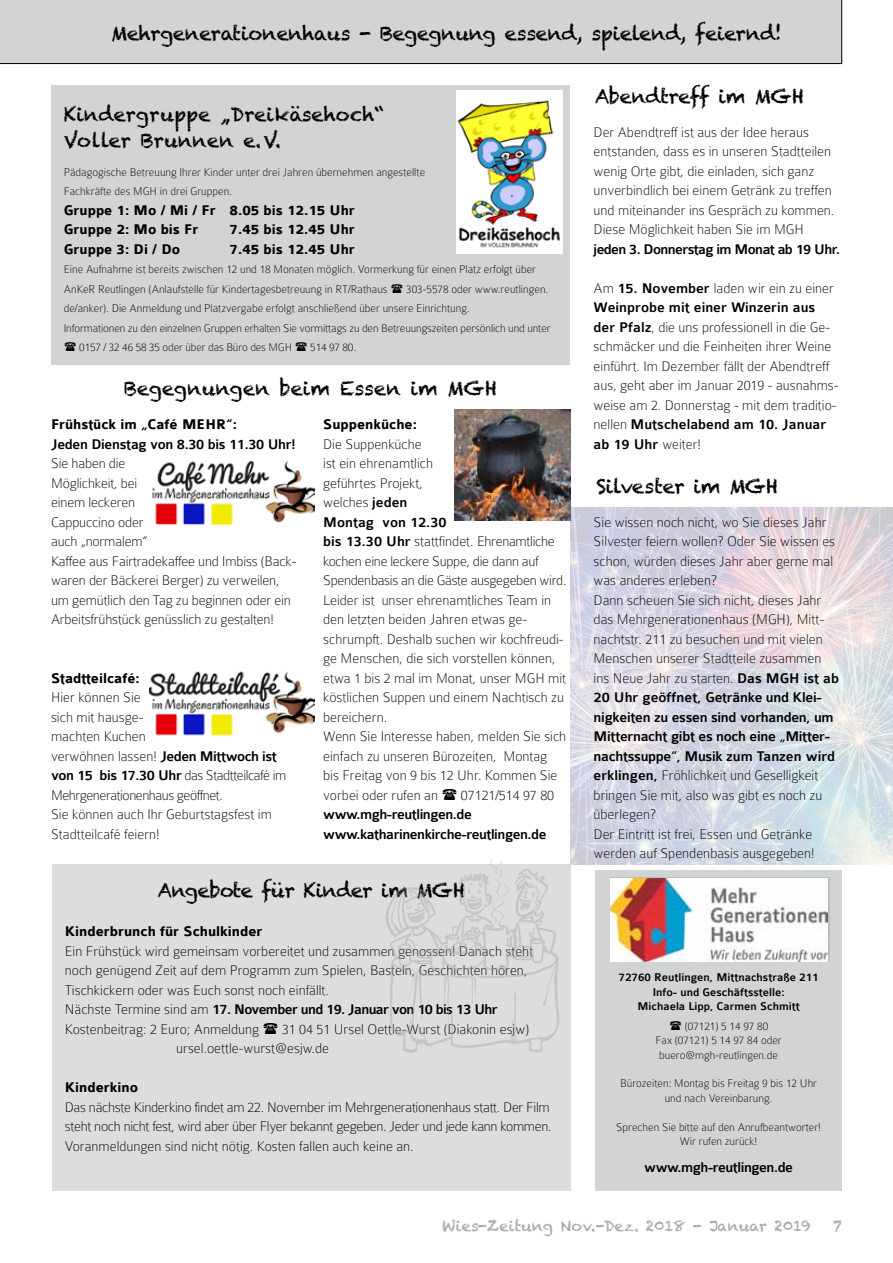
<style>
.page{position:relative;width:893px;height:1263px;background:#fff}
.page>*{position:absolute;margin:0;border:0;box-sizing:border-box;transform-origin:0 0}
.t1{font:19.5px/25.5px "Chalkduster";letter-spacing:-.015em;color:#000}
.t2{font:100 15px/19.5px "Colaborate";color:#000}
.t3{font:100 15px/19.5px "Colaborate";letter-spacing:-.02em;color:#000}
.t4{font:700 15px/19.5px "Colaborate";color:#000}
.t5{font:500 15px/19.5px "Colaborate";letter-spacing:-.03em;color:#000}
.t6{font:15px "Chalkduster";color:#a7a9ac}
.t7{font:100 12px/19.5px "Colaborate";color:#000}
.t8{font:500 12px/14.4px "Colaborate";color:#000;text-align:center}
.s1{font-weight:500}
</style>
<div class="page">
<img style="left:571px;top:507px;width:322px;height:357px">
<div style="left:0;top:0;width:842px;height:64px;background:#d1d3d4"></div>
<div style="left:51px;top:85px;width:519px;height:280px;background:#d1d3d4"></div>
<img style="left:456px;top:91px;width:106px;height:163px">
<div style="left:595px;top:870px;width:247px;height:320px;background:#d1d3d4"></div>
<img style="left:610px;top:878px;width:218px;height:84px">
<img style="left:152px;top:460px;width:162px;height:66px">
<img style="left:150px;top:671px;width:164px;height:65px">
<div style="left:52px;top:864px;width:519px;height:326px;background:#dcddde"></div>
<img style="left:386px;top:858px;width:173px;height:195px">
<img style="left:455px;top:410px;width:116px;height:110px">
<h1 class="t1" style="left:111px;top:21px;width:672px">Mehrgenerationenhaus - Begegnung essend, spielend, feiernd!</h1>
<h1 class="t1" style="left:64px;top:102px;width:322px">Kindergruppe „Dreikäsehoch“<br>Voller Brunnen e.V.</h1>
<p class="t7" style="left:64px;top:162px;width:363px">Pädagogische Betreuung Ihrer Kinder unter drei Jahren übernehmen angestellte<br>Fachkräfte des MGH in drei Gruppen.</p>
<p class="t4" style="left:64px;top:201px;width:293px">Gruppe 1: Mo / Mi / Fr 8.05 bis 12.15 Uhr<br>Gruppe 2: Mo bis Fr</p>
<p class="t4" style="left:230px;top:220px;width:127px">7.45 bis 12.45 Uhr</p>
<p class="t4" style="left:64px;top:240px;width:118px">Gruppe 3: Di / Do</p>
<p class="t4" style="left:230px;top:240px;width:127px">7.45 bis 12.45 Uhr</p>
<p class="t7" style="left:64px;top:260px;width:474px">Eine Aufnahme ist bereits zwischen 12 und 18 Monaten möglich. Vormerkung für einen Platz erfolgt über<br>AnKeR Reutlingen (Anlaufstelle für Kindertagesbetreuung in RT/Rathaus</p>
<p class="t7" style="left:406px;top:279px;width:144px">303-5578 oder www.reutlingen.</p>
<p class="t7" style="left:64px;top:299px;width:407px">de/anker). Die Anmeldung und Platzvergabe erfolgt anschließend über unsere Einrichtung.</p>
<p class="t7" style="left:64px;top:318px;width:488px">Informationen zu den einzelnen Gruppen erhalten Sie vormittags zu den Betreuungszeiten persönlich und unter</p>
<p class="t7" style="left:79px;top:338px;width:214px">0157 / 32 46 58 35 oder über das Büro des MGH</p>
<p class="t7" style="left:310px;top:338px;width:47px">514 97 80.</p>
<h1 class="t1" style="left:124px;top:376px;width:374px">Begegnungen beim Essen im MGH</h1>
<p class="t4" style="left:51px;top:415px;width:188px">Frühstück im „Café MEHR“:</p>
<p class="t5" style="left:51px;top:435px;width:246px">Jeden Dienstag von 8.30 bis 11.30 Uhr!</p>
<p class="t2" style="left:51px;top:454px;width:247px">Sie haben die<br>Möglichkeit, bei<br>einem leckeren<br>Cappuccino oder<br>auch „normalem“<br>Kaffee aus Fairtradekaffee und Imbiss (Back&shy;waren der Bäckerei Berger) zu verweilen, um gemütlich den Tag zu beginnen oder ein<br>Arbeitsfrühstück genüsslich zu gestalten!</p>
<p class="t4" style="left:51px;top:669px;width:90px">Stadtteilcafé:</p>
<p class="t2" style="left:51px;top:688px;width:237px">Hier können Sie<br>sich mit hausge-<br>machten Kuchen<br>verwöhnen lassen! <span class="s1">Jeden Mittwoch ist von 15 bis 17.30 Uhr</span> das Stadtteilcafé im<br>Mehrgenerationenhaus geöffnet.<br>Sie können auch Ihr Geburtstagsfest im<br>Stadtteilcafé feiern!</p>
<p class="t4" style="left:323px;top:415px;width:95px">Suppenküche:</p>
<p class="t2" style="left:323px;top:434px;width:245px">Die Suppenküche<br>ist ein ehrenamtlich<br>geführtes Projekt,<br>welches <span class="s1">jeden<br>Montag von 12.30<br>bis 13.30 Uhr</span> stattfindet. Ehrenamtliche kochen eine leckere Suppe, die dann auf<br>Spendenbasis an die Gäste ausgegeben wird.<br>Leider ist unser ehrenamtliches Team in den letzten beiden Jahren etwas ge&shy;schrumpft. Deshalb suchen wir kochfreudi&shy;ge Menschen, die sich vorstellen können, etwa 1 bis 2 mal im Monat, unser MGH mit köstlichen Suppen und einem Nachtisch zu bereichern.<br>Wenn Sie Interesse haben, melden Sie sich einfach zu unseren Bürozeiten, Montag bis Freitag von 9 bis 12 Uhr. Kommen Sie vorbei oder rufen an</p>
<p class="t2" style="left:461px;top:785px;width:95px">07121/514 97 80</p>
<p class="t5" style="left:323px;top:805px;width:225px">www.mgh-reutlingen.de www.katharinenkirche-reutlingen.de</p>
<h1 class="t1" style="left:158px;top:878px;width:309px">Angebote für Kinder im MGH</h1>
<p class="t4" style="left:65px;top:922px;width:199px">Kinderbrunch für Schulkinder</p>
<p class="t2" style="left:65px;top:941px;width:470px">Ein Frühstück wird gemeinsam vorbereitet und zusammen genossen! Danach steht noch genügend Zeit auf dem Programm zum Spielen, Basteln, Geschichten hören, Tischkickern oder was Euch sonst noch einfällt.<br>Nächste Termine sind am <span class="s1">17. November und 19. Januar von 10 bis 13 Uhr </span>Kostenbeitrag: 2 Euro; Anmeldung</p>
<p class="t2" style="left:176px;top:1019px;width:354px;text-indent:106px">31 04 51 Ursel Oettle-Wurst (Diakonin esjw) ursel.oettle-wurst@esjw.de</p>
<p class="t4" style="left:65px;top:1078px;width:75px">Kinderkino</p>
<p class="t3" style="left:65px;top:1097px;width:488px">Das nächste Kinderkino findet am 22. November im Mehrgenerationenhaus statt. Der Film steht noch nicht fest, wird aber über Flyer bekannt gegeben. Jeder und jede kann kommen.<br>Voranmeldungen sind nicht nötig. Kosten fallen auch keine an.</p>
<h1 class="t1" style="left:595px;top:84px;width:210px">Abendtreff im MGH</h1>
<p class="t2" style="left:594px;top:122px;width:242px">Der Abendtreff ist aus der Idee heraus entstanden, dass es in unseren Stadtteilen wenig Orte gibt, die einladen, sich ganz unverbindlich bei einem Getränk zu treffen und miteinander ins Gespräch zu kommen.<br>Diese Möglichkeit haben Sie im MGH</p>
<p class="t5" style="left:594px;top:240px;width:248px">jeden 3. Donnerstag im Monat ab 19 Uhr.</p>
<p class="t2" style="left:594px;top:278px;width:246px">Am <span class="s1">15. November</span> laden wir ein zu einer <span class="s1">Weinprobe mit einer Winzerin aus der Pfalz</span>, die uns professionell in die Ge&shy;schmäcker und die Feinheiten ihrer Weine einführt. Im Dezember fällt der Abendtreff aus, geht aber im Januar 2019 - ausnahms&shy;weise am 2. Donnerstag - mit dem traditio&shy;nellen <span class="s1">Mutschelabend am 10. Januar ab 19 Uhr</span> weiter!</p>
<h1 class="t1" style="left:596px;top:474px;width:183px">Silvester im MGH</h1>
<p class="t2" style="left:594px;top:512px;width:247px">Sie wissen noch nicht, wo Sie dieses Jahr Silvester feiern wollen? Oder Sie wissen es schon, würden dieses Jahr aber gerne mal was anderes erleben?<br>Dann scheuen Sie sich nicht, dieses Jahr das Mehrgenerationenhaus (MGH), Mitt&shy;nachtstr. 211 zu besuchen und mit vielen Menschen unserer Stadtteile zusammen ins Neue Jahr zu starten. <span class="s1">Das MGH ist ab 20 Uhr geöffnet, Getränke und Klei&shy;nigkeiten zu essen sind vorhanden, um Mitternacht gibt es noch eine „Mitter&shy;nachtssuppe“, Musik zum Tanzen wird erklingen,</span> Fröhlichkeit und Geselligkeit bringen Sie mit, also was gibt es noch zu überlegen?<br>Der Eintritt ist frei, Essen und Getränke werden auf Spendenbasis ausgegeben!</p>
<p class="t8" style="left:619px;top:971px;width:202px">72760 Reutlingen, Mittnachstraße 211<br>Info- und Geschäftsstelle:<br>Michaela Lipp, Carmen Schmitt</p>
<p class="t7" style="left:685px;top:1016px;width:85px">(07121) 5 14 97 80</p>
<p class="t7" style="left:655px;top:1030px;width:128px">Fax (07121) 5 14 97 84 oder</p>
<p class="t7" style="left:659px;top:1045px;width:121px">buero@mgh-reutlingen.de</p>
<p class="t7" style="left:620px;top:1076px;width:198px;line-height:14.4px;text-align:center">Bürozeiten: Montag bis Freitag 9 bis 12 Uhr und nach Vereinbarung.</p>
<p class="t7" style="left:616px;top:1119px;width:206px;line-height:14.4px;text-align:center">Sprechen Sie bitte auf den Anrufbeantworter!<br>Wir rufen zurück!</p>
<p class="t5" style="left:644px;top:1157px;width:150px">www.mgh-reutlingen.de</p>
<p class="t6" style="left:442px;top:1217px;width:370px">Wies-Zeitung Nov.-Dez. 2018 - Januar 2019</p>
<p class="t6" style="left:833px;top:1217px;width:10px">7</p>
</div>
